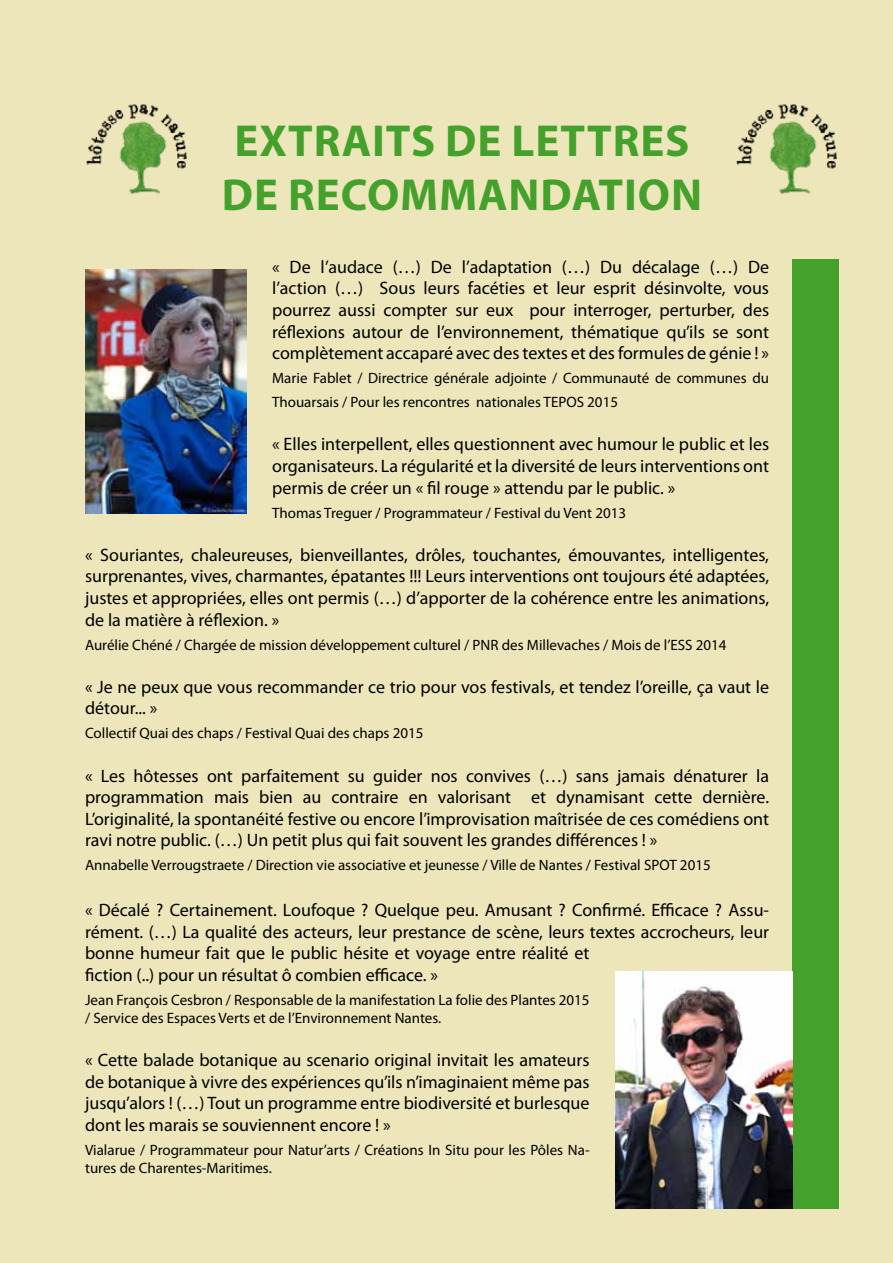
<style>
.page{position:relative;width:893px;height:1263px;background:#eee6bb}
.page>*{position:absolute;margin:0;border:0;box-sizing:border-box;transform-origin:0 0}
.t1{font:700 45px/54px "Myriad Pro";letter-spacing:.02em;color:#44a12b}
.t2{font:18px/21.6px "Myriad Pro";color:#000;text-align:justify}
.t3{font:15px/18px "Myriad Pro";color:#000}
</style>
<div class="page">
<img style="left:86px;top:104px;width:101px;height:90px">
<img style="left:736px;top:104px;width:101px;height:90px">
<div style="left:792px;top:259px;width:47px;height:950px;background:#44a12b"></div>
<img style="left:615px;top:971px;width:177px;height:238px">
<img style="left:85px;top:270px;width:162px;height:243px">
<h1 class="t1" style="left:222px;top:112px;width:469px">EXTRAITS DE LETTRES<br>DE RECOMM</h1>
<h1 class="t1" style="left:478px;top:166px;width:226px">ANDATION</h1>
<p class="t2" style="left:272px;top:256px;width:498px">« De l’audace (…) De l’adaptation (…) Du décalage (…) De l’action (…) Sous leurs facéties et leur esprit désinvolte, vous pourrez aussi compter sur eux pour interroger, perturber, des réflexions autour de l’environnement, thématique qu’ils se sont complètement accaparé avec des textes et des formules de génie ! »</p>
<p class="t3" style="left:272px;top:366px;width:498px;line-height:24px">Marie Fablet / Directrice générale adjointe / Communauté de communes du<br>Thouarsais / Pour les rencontres nationales TEPOS 2015</p>
<p class="t2" style="left:272px;top:433px;width:498px">« Elles interpellent, elles questionnent avec humour le public et les organisateurs. La régularité et la diversité de leurs interventions ont permis de créer un « fil rouge » attendu par le public. »</p>
<p class="t3" style="left:272px;top:503px;width:355px">Thomas Treguer / Programmateur / Festival du Vent 2013</p>
<p class="t2" style="left:85px;top:544px;width:686px">« Souriantes, chaleureuses, bienveillantes, drôles, touchantes, émouvantes, intelligentes, surprenantes, vives, charmantes, épatantes !!! Leurs interventions ont toujours été adaptées, justes et appropriées, elles ont permis (…) d’apporter de la cohérence entre les animations, de la matière à réflexion. »</p>
<p class="t3" style="left:85px;top:635px;width:643px">Aurélie Chéné / Chargée de mission développement culturel / PNR des Millevaches / Mois de l’ESS 2014</p>
<p class="t2" style="left:85px;top:676px;width:686px">« Je ne peux que vous recommander ce trio pour vos festivals, et tendez l’oreille, ça vaut le détour... »</p>
<p class="t3" style="left:85px;top:724px;width:340px">Collectif Quai des chaps / Festival Quai des chaps 2015</p>
<p class="t2" style="left:85px;top:764px;width:686px">« Les hôtesses ont parfaitement su guider nos convives (…) sans jamais dénaturer la programmation mais bien au contraire en valorisant et dynamisant cette dernière.<br>L’originalité, la spontanéité festive ou encore l’improvisation maîtrisée de ces comédiens ont ravi notre public. (…) Un petit plus qui fait souvent les grandes différences ! »</p>
<p class="t3" style="left:85px;top:856px;width:627px">Annabelle Verrougstraete / Direction vie associative et jeunesse / Ville de Nantes / Festival SPOT 2015</p>
<p class="t2" style="left:85px;top:899px;width:686px;text-align:left">« Décalé ? Certainement. Loufoque ? Quelque peu. Amusant ? Confirmé. Efficace ? Assu&shy;rément. (…) La qualité des acteurs, leur prestance de scène, leurs textes accrocheurs, leur bonne humeur fait que le public hésite et voyage entre réalité et<br>fiction (..) pour un résultat ô combien efficace. »</p>
<p class="t3" style="left:85px;top:990px;width:506px">Jean François Cesbron / Responsable de la manifestation La folie des Plantes 2015 / Service des Espaces Verts et de l’Environnement Nantes.</p>
<p class="t2" style="left:85px;top:1049px;width:506px">« Cette balade botanique au scenario original invitait les amateurs de botanique à vivre des expériences qu’ils n’imaginaient même pas jusqu’alors ! (…) Tout un programme entre biodiversité et burlesque dont les marais se souviennent encore ! »</p>
<p class="t3" style="left:85px;top:1140px;width:506px">Vialarue / Programmateur pour Natur’arts / Créations In Situ pour les Pôles Na&shy;tures de Charentes-Maritimes.</p>
</div>
